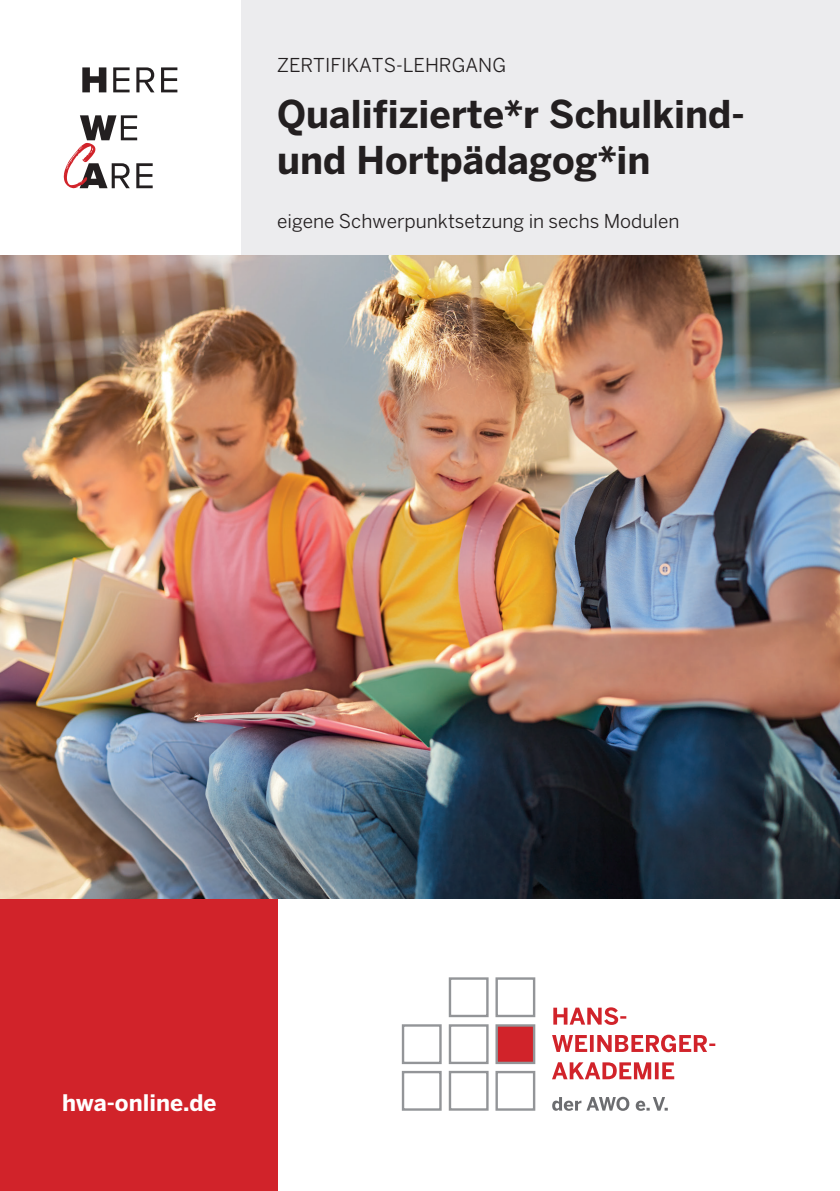
<style>
.page{position:relative;width:840px;height:1191px;background:#fff}
.page>*{position:absolute;margin:0;border:0;box-sizing:border-box;transform-origin:0 0}
.t1{font:700 38px/46px "Benton Sans";color:#231f20}
.t2{font:700 22.6px "Benton Sans";color:#fff}
.t3{font:19px "Benton Sans";color:#231f20}
</style>
<div class="page">
<div style="left:0;top:897px;width:277px;height:294px;background:#d1232a"></div>
<div style="left:241px;top:0;width:598px;height:256px;background:#ececee"></div>
<svg style="left:82px;top:67px;width:95px;height:25px"></svg>
<svg style="left:63px;top:115px;width:90px;height:73px"></svg>
<svg style="left:401px;top:977px;width:135px;height:134px"></svg>
<svg style="left:552px;top:1096px;width:115px;height:14px"></svg>
<svg style="left:552px;top:1062px;width:121px;height:17px"></svg>
<svg style="left:552px;top:1034px;width:163px;height:18px"></svg>
<svg style="left:553px;top:1007px;width:73px;height:18px"></svg>
<img style="left:0;top:255px;width:839px;height:644px">
<p class="t3" style="left:277px;top:54px;width:230px">ZERTIFIKATS-LEHRGANG</p>
<h1 class="t1" style="left:277px;top:91px;width:469px">Qualifizierte*r Schulkind&shy;und Hortpädagog*in</h1>
<p class="t3" style="left:277px;top:210px;width:403px">eigene Schwerpunktsetzung in sechs Modulen</p>
<p class="t2" style="left:62px;top:1089px;width:156px">hwa-online.de</p>
</div>
